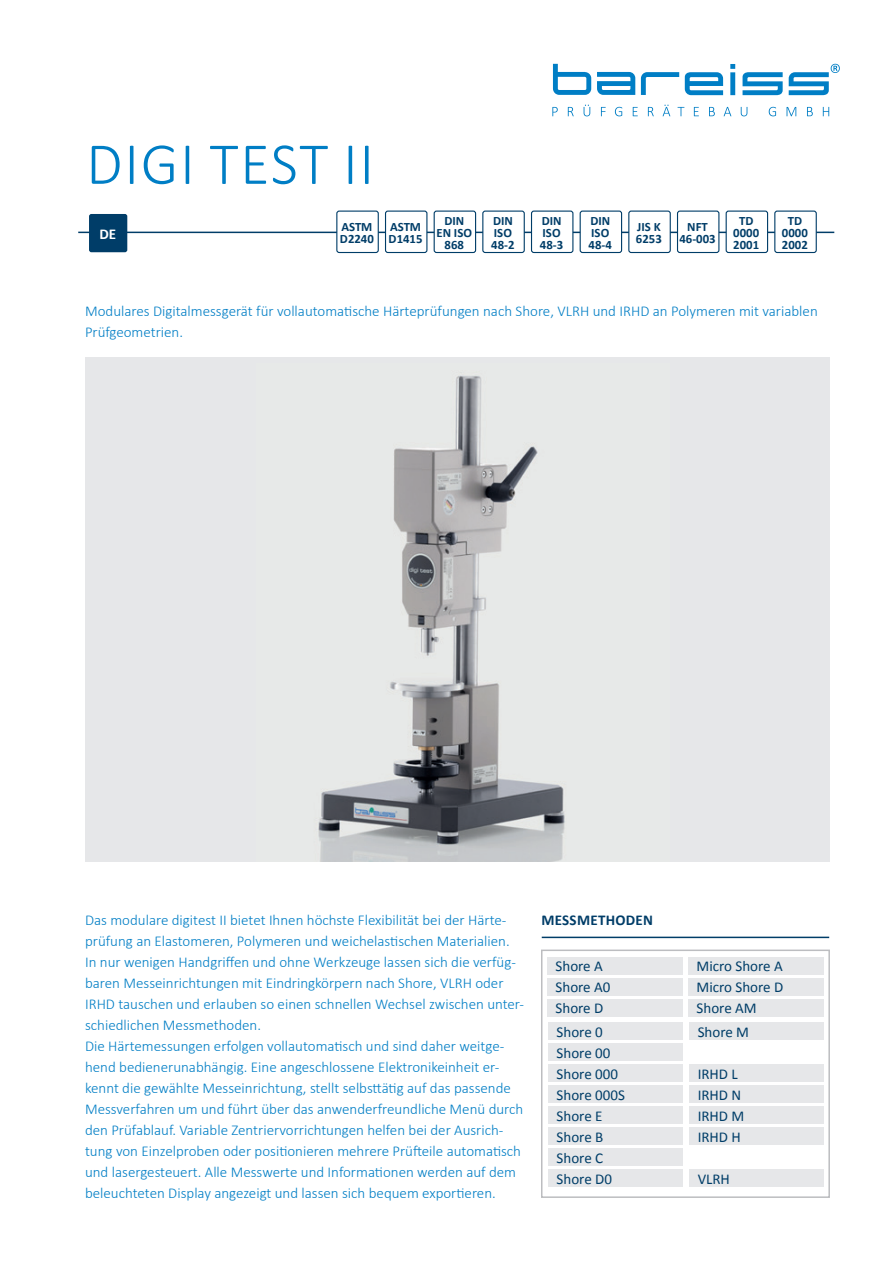
<style>
.page{position:relative;width:893px;height:1263px;background:#fff}
.page>*{position:absolute;margin:0;border:0;box-sizing:border-box;transform-origin:0 0}
.t1{font:300 60px "Calibri";letter-spacing:.03em;color:#007ec5}
.t2{font:300 15px/21px "Calibri";color:#007ec5}
.t3{font:15px "Calibri";color:#003d68}
.t4{font:700 15px "Calibri";letter-spacing:.02em;color:#003d68}
.t5{font:700 15px "Calibri";color:#fff}
.t6{font:700 12.75px/12px "Calibri";color:#003d68}
</style>
<div class="page">
<hr style="left:78px;top:232px;width:756px;height:1px;background:#003d68">
<div style="left:85px;top:358px;width:744px;height:504px;background:#e6e7e9"></div>
<img style="left:318px;top:375px;width:247px;height:487px">
<hr style="left:542px;top:937px;width:287px;height:1px;background:#003d68">
<div style="left:548px;top:1022px;width:134px;height:18px;background:#e6e7e9"></div>
<div style="left:689px;top:1022px;width:134px;height:18px;background:#e6e7e9"></div>
<div style="left:548px;top:1064px;width:134px;height:18px;background:#e6e7e9"></div>
<div style="left:689px;top:1064px;width:134px;height:18px;background:#e6e7e9"></div>
<div style="left:548px;top:1106px;width:134px;height:18px;background:#e6e7e9"></div>
<div style="left:689px;top:1106px;width:134px;height:18px;background:#e6e7e9"></div>
<div style="left:548px;top:1149px;width:134px;height:17px;background:#e6e7e9"></div>
<div style="left:548px;top:1043px;width:134px;height:18px;background:#e6e7e9"></div>
<div style="left:547px;top:978px;width:135px;height:17px;background:#e6e7e9"></div>
<div style="left:688px;top:978px;width:135px;height:17px;background:#e6e7e9"></div>
<div style="left:547px;top:957px;width:135px;height:17px;background:#e6e7e9"></div>
<div style="left:688px;top:957px;width:135px;height:17px;background:#e6e7e9"></div>
<div style="left:547px;top:999px;width:135px;height:17px;background:#e6e7e9"></div>
<div style="left:688px;top:999px;width:135px;height:17px;background:#e6e7e9"></div>
<div style="left:548px;top:1085px;width:134px;height:18px;background:#e6e7e9"></div>
<div style="left:689px;top:1085px;width:134px;height:18px;background:#e6e7e9"></div>
<div style="left:548px;top:1127px;width:134px;height:18px;background:#e6e7e9"></div>
<div style="left:689px;top:1127px;width:134px;height:18px;background:#e6e7e9"></div>
<div style="left:548px;top:1170px;width:134px;height:17px;background:#e6e7e9"></div>
<div style="left:689px;top:1170px;width:134px;height:17px;background:#e6e7e9"></div>
<div style="left:541px;top:949px;width:289px;height:249px;border:2px solid #bcbdc0"></div>
<div style="left:89px;top:214px;width:38px;height:38px;background:#003d68;border-radius:2px"></div>
<svg style="left:597px;top:72px;width:38px;height:23px"></svg>
<svg style="left:553px;top:64px;width:38px;height:31px"></svg>
<svg style="left:742px;top:72px;width:41px;height:23px"></svg>
<svg style="left:685px;top:72px;width:38px;height:23px"></svg>
<svg style="left:641px;top:72px;width:38px;height:23px"></svg>
<svg style="left:730px;top:64px;width:5px;height:31px"></svg>
<svg style="left:789px;top:64px;width:51px;height:31px"></svg>
<svg style="left:552px;top:107px;width:6px;height:9px"></svg>
<svg style="left:568px;top:107px;width:6px;height:9px"></svg>
<svg style="left:584px;top:105px;width:6px;height:11px"></svg>
<svg style="left:601px;top:107px;width:5px;height:9px"></svg>
<svg style="left:615px;top:107px;width:7px;height:9px"></svg>
<svg style="left:633px;top:107px;width:5px;height:9px"></svg>
<svg style="left:648px;top:107px;width:6px;height:9px"></svg>
<svg style="left:663px;top:105px;width:7px;height:11px"></svg>
<svg style="left:677px;top:107px;width:7px;height:9px"></svg>
<svg style="left:694px;top:107px;width:5px;height:9px"></svg>
<svg style="left:709px;top:107px;width:6px;height:9px"></svg>
<svg style="left:724px;top:107px;width:7px;height:9px"></svg>
<svg style="left:741px;top:107px;width:6px;height:9px"></svg>
<svg style="left:769px;top:107px;width:7px;height:9px"></svg>
<svg style="left:786px;top:107px;width:10px;height:9px"></svg>
<svg style="left:807px;top:107px;width:6px;height:9px"></svg>
<svg style="left:823px;top:107px;width:6px;height:9px"></svg>
<div style="left:629px;top:211px;width:41px;height:41px;background:#fff;border-radius:2px"></div>
<div style="left:628px;top:211px;width:43px;height:42px;border:1px solid #003d68;border-radius:2px"></div>
<div style="left:726px;top:211px;width:42px;height:41px;background:#fff;border-radius:2px"></div>
<div style="left:726px;top:211px;width:42px;height:42px;border:1px solid #003d68;border-radius:2px"></div>
<div style="left:677px;top:211px;width:42px;height:41px;background:#fff;border-radius:2px"></div>
<div style="left:677px;top:211px;width:42px;height:42px;border:1px solid #003d68;border-radius:2px"></div>
<div style="left:775px;top:211px;width:41px;height:41px;background:#fff;border-radius:2px"></div>
<div style="left:774px;top:211px;width:43px;height:42px;border:1px solid #003d68;border-radius:2px"></div>
<div style="left:337px;top:211px;width:41px;height:41px;background:#fff;border-radius:2px"></div>
<div style="left:336px;top:211px;width:43px;height:42px;border:1px solid #003d68;border-radius:2px"></div>
<div style="left:434px;top:211px;width:42px;height:41px;background:#fff;border-radius:2px"></div>
<div style="left:434px;top:211px;width:42px;height:42px;border:1px solid #003d68;border-radius:2px"></div>
<div style="left:580px;top:211px;width:42px;height:41px;background:#fff;border-radius:2px"></div>
<div style="left:580px;top:211px;width:42px;height:42px;border:1px solid #003d68;border-radius:2px"></div>
<div style="left:385px;top:211px;width:42px;height:41px;background:#fff;border-radius:2px"></div>
<div style="left:385px;top:211px;width:42px;height:42px;border:1px solid #003d68;border-radius:2px"></div>
<div style="left:531px;top:211px;width:42px;height:41px;background:#fff;border-radius:2px"></div>
<div style="left:531px;top:211px;width:42px;height:42px;border:1px solid #003d68;border-radius:2px"></div>
<div style="left:483px;top:211px;width:41px;height:41px;background:#fff;border-radius:2px"></div>
<div style="left:482px;top:211px;width:43px;height:42px;border:1px solid #003d68;border-radius:2px"></div>
<h1 class="t1" style="left:86px;top:127px;width:289px">DIGI TEST II</h1>
<p class="t6" style="left:340px;top:220px;width:35px">ASTM<br>D2240</p>
<p class="t6" style="left:436px;top:214px;width:37px;text-align:center">DIN<br>EN ISO<br>868</p>
<p class="t6" style="left:589px;top:214px;width:25px">DIN<br>ISO<br>48-4</p>
<p class="t6" style="left:389px;top:220px;width:35px">ASTM<br>D1415</p>
<p class="t6" style="left:540px;top:214px;width:25px">DIN<br>ISO<br>48-3</p>
<p class="t6" style="left:491px;top:214px;width:25px">DIN<br>ISO<br>48-2</p>
<p class="t5" style="left:99px;top:224px;width:18px">DE</p>
<p class="t6" style="left:636px;top:220px;width:27px">JIS K<br>6253</p>
<p class="t6" style="left:733px;top:214px;width:27px;text-align:center">TD<br>0000<br>2001</p>
<p class="t6" style="left:679px;top:220px;width:38px;text-align:center">NFT<br>46-003</p>
<p class="t6" style="left:782px;top:214px;width:27px;text-align:center">TD<br>0000<br>2002</p>
<p class="t2" style="left:85px;top:300px;width:734px">Modulares Digitalmessgerät für vollautomatische Härteprüfungen nach Shore, VLRH und IRHD an Polymeren mit variablen<br>Prüfgeometrien.</p>
<p class="t2" style="left:85px;top:909px;width:441px">Das modulare digitest II bietet Ihnen höchste Flexibilität bei der Härte&shy;prüfung an Elastomeren, Polymeren und weichelastischen Materialien.<br>In nur wenigen Handgriffen und ohne Werkzeuge lassen sich die verfüg&shy;baren Messeinrichtungen mit Eindringkörpern nach Shore, VLRH oder IRHD tauschen und erlauben so einen schnellen Wechsel zwischen unter&shy;schiedlichen Messmethoden.<br>Die Härtemessungen erfolgen vollautomatisch und sind daher weitge&shy;hend bedienerunabhängig. Eine angeschlossene Elektronikeinheit er&shy;kennt die gewählte Messeinrichtung, stellt selbsttätig auf das passende Messverfahren um und führt über das anwenderfreundliche Menü durch den Prüfablauf. Variable Zentriervorrichtungen helfen bei der Ausrich&shy;tung von Einzelproben oder positionieren mehrere Prüfteile automatisch und lasergesteuert. Alle Messwerte und Informationen werden auf dem beleuchteten Display angezeigt und lassen sich bequem exportieren.</p>
<p class="t4" style="left:541px;top:910px;width:113px">MESSMETHODEN</p>
<p class="t3" style="left:556px;top:957px;width:49px">Shore A</p>
<p class="t3" style="left:697px;top:957px;width:88px">Micro Shore A</p>
<p class="t3" style="left:556px;top:999px;width:49px">Shore D</p>
<p class="t3" style="left:697px;top:999px;width:62px">Shore AM</p>
<p class="t3" style="left:556px;top:978px;width:56px">Shore A0</p>
<p class="t3" style="left:697px;top:978px;width:88px">Micro Shore D</p>
<p class="t3" style="left:557px;top:1022px;width:48px">Shore 0</p>
<p class="t3" style="left:698px;top:1022px;width:53px">Shore M</p>
<p class="t3" style="left:557px;top:1065px;width:63px">Shore 000</p>
<p class="t3" style="left:698px;top:1065px;width:42px">IRHD L</p>
<p class="t3" style="left:557px;top:1107px;width:47px">Shore E</p>
<p class="t3" style="left:698px;top:1107px;width:48px">IRHD M</p>
<p class="t3" style="left:557px;top:1149px;width:48px">Shore C</p>
<p class="t3" style="left:557px;top:1043px;width:55px">Shore 00</p>
<p class="t3" style="left:557px;top:1086px;width:70px">Shore 000S</p>
<p class="t3" style="left:698px;top:1086px;width:45px">IRHD N</p>
<p class="t3" style="left:557px;top:1128px;width:48px">Shore B</p>
<p class="t3" style="left:698px;top:1128px;width:45px">IRHD H</p>
<p class="t3" style="left:557px;top:1170px;width:57px">Shore D0</p>
<p class="t3" style="left:698px;top:1170px;width:34px">VLRH</p>
</div>
